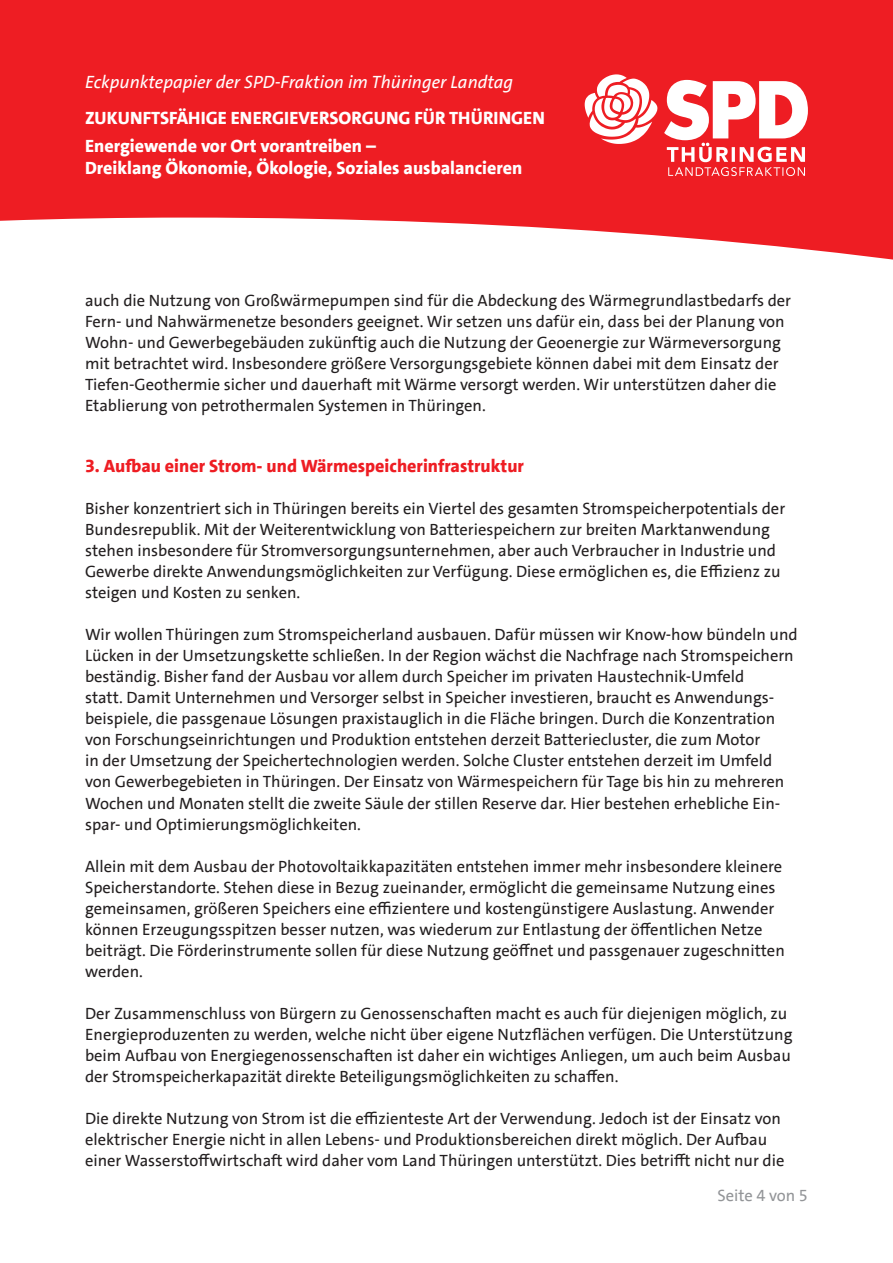
<style>
.page{position:relative;width:893px;height:1263px;background:#fff}
.page>*{position:absolute;margin:0;border:0;box-sizing:border-box;transform-origin:0 0}
.t1{font:800 18px/28.5px "SPD The Sans";color:#fff}
.t2{font:italic 18px "SPD The Sans";color:#fff}
.Überschrift{font:800 18px "SPD The Sans";color:#ee1d23}
.Fließtext{font:16.5px/21px "SPD The Sans";color:#231f20}
.t3{font:16.5px "SPD The Sans";color:#939598}
</style>
<div class="page">
<svg style="left:0;top:0;width:893px;height:260px;background:#f03b40"></svg>
<svg style="left:585px;top:74px;width:223px;height:102px"></svg>
<p class="t2" style="left:85px;top:70px;width:430px">Eckpunktepapier der SPD-Fraktion im Thüringer Landtag</p>
<p class="t1" style="left:85px;top:104px;width:461px">ZUKUNFTSFÄHIGE ENERGIEVERSORGUNG FÜR THÜRINGEN<br>Energiewende vor Ort vorantreiben –</p>
<p class="t1" style="left:85px;top:154px;width:439px">Dreiklang Ökonomie, Ökologie, Soziales ausbalancieren</p>
<p class="Fließtext" style="left:85px;top:290px;width:708px">auch die Nutzung von Großwärmepumpen sind für die Abdeckung des Wärmegrundlastbedarfs der Fern- und Nahwärmenetze besonders geeignet. Wir setzen uns dafür ein, dass bei der Planung von Wohn- und Gewerbegebäuden zukünftig auch die Nutzung der Geoenergie zur Wärmeversorgung mit betrachtet wird. Insbesondere größere Versorgungsgebiete können dabei mit dem Einsatz der Tiefen-Geothermie sicher und dauerhaft mit Wärme versorgt werden. Wir unterstützen daher die Etablierung von petrothermalen Systemen in Thüringen.</p>
<p class="Überschrift" style="left:85px;top:455px;width:440px">3. Aufbau einer Strom- und Wärmespeicherinfrastruktur</p>
<p class="Fließtext" style="left:85px;top:498px;width:702px">Bisher konzentriert sich in Thüringen bereits ein Viertel des gesamten Stromspeicherpotentials der Bundesrepublik. Mit der Weiterentwicklung von Batteriespeichern zur breiten Marktanwendung stehen insbesondere für Stromversorgungsunternehmen, aber auch Verbraucher in Industrie und Gewerbe direkte Anwendungsmöglichkeiten zur Verfügung. Diese ermöglichen es, die Effizienz zu steigen und Kosten zu senken.</p>
<p class="Fließtext" style="left:85px;top:624px;width:714px">Wir wollen Thüringen zum Stromspeicherland ausbauen. Dafür müssen wir Know-how bündeln und Lücken in der Umsetzungskette schließen. In der Region wächst die Nachfrage nach Stromspeichern beständig. Bisher fand der Ausbau vor allem durch Speicher im privaten Haustechnik-Umfeld<br>statt. Damit Unternehmen und Versorger selbst in Speicher investieren, braucht es Anwendungs&shy;beispiele, die passgenaue Lösungen praxistauglich in die Fläche bringen. Durch die Konzentration von Forschungseinrichtungen und Produktion entstehen derzeit Batteriecluster, die zum Motor<br>in der Umsetzung der Speichertechnologien werden. Solche Cluster entstehen derzeit im Umfeld von Gewerbegebieten in Thüringen. Der Einsatz von Wärmespeichern für Tage bis hin zu mehreren Wochen und Monaten stellt die zweite Säule der stillen Reserve dar. Hier bestehen erhebliche Ein&shy;spar- und Optimierungsmöglichkeiten.</p>
<p class="Fließtext" style="left:85px;top:855px;width:701px">Allein mit dem Ausbau der Photovoltaikkapazitäten entstehen immer mehr insbesondere kleinere Speicherstandorte. Stehen diese in Bezug zueinander, ermöglicht die gemeinsame Nutzung eines gemeinsamen, größeren Speichers eine effizientere und kostengünstigere Auslastung. Anwender können Erzeugungsspitzen besser nutzen, was wiederum zur Entlastung der öffentlichen Netze beiträgt. Die Förderinstrumente sollen für diese Nutzung geöffnet und passgenauer zugeschnitten werden.</p>
<p class="Fließtext" style="left:85px;top:1002px;width:709px">Der Zusammenschluss von Bürgern zu Genossenschaften macht es auch für diejenigen möglich, zu Energieproduzenten zu werden, welche nicht über eigene Nutzflächen verfügen. Die Unterstützung beim Aufbau von Energiegenossenschaften ist daher ein wichtiges Anliegen, um auch beim Ausbau der Stromspeicherkapazität direkte Beteiligungsmöglichkeiten zu schaffen.</p>
<p class="Fließtext" style="left:85px;top:1107px;width:701px">Die direkte Nutzung von Strom ist die effizienteste Art der Verwendung. Jedoch ist der Einsatz von elektrischer Energie nicht in allen Lebens- und Produktionsbereichen direkt möglich. Der Aufbau einer Wasserstoffwirtschaft wird daher vom Land Thüringen unterstützt. Dies betrifft nicht nur die</p>
<p class="t3" style="left:717px;top:1184px;width:92px">Seite 4 von 5</p>
</div>
